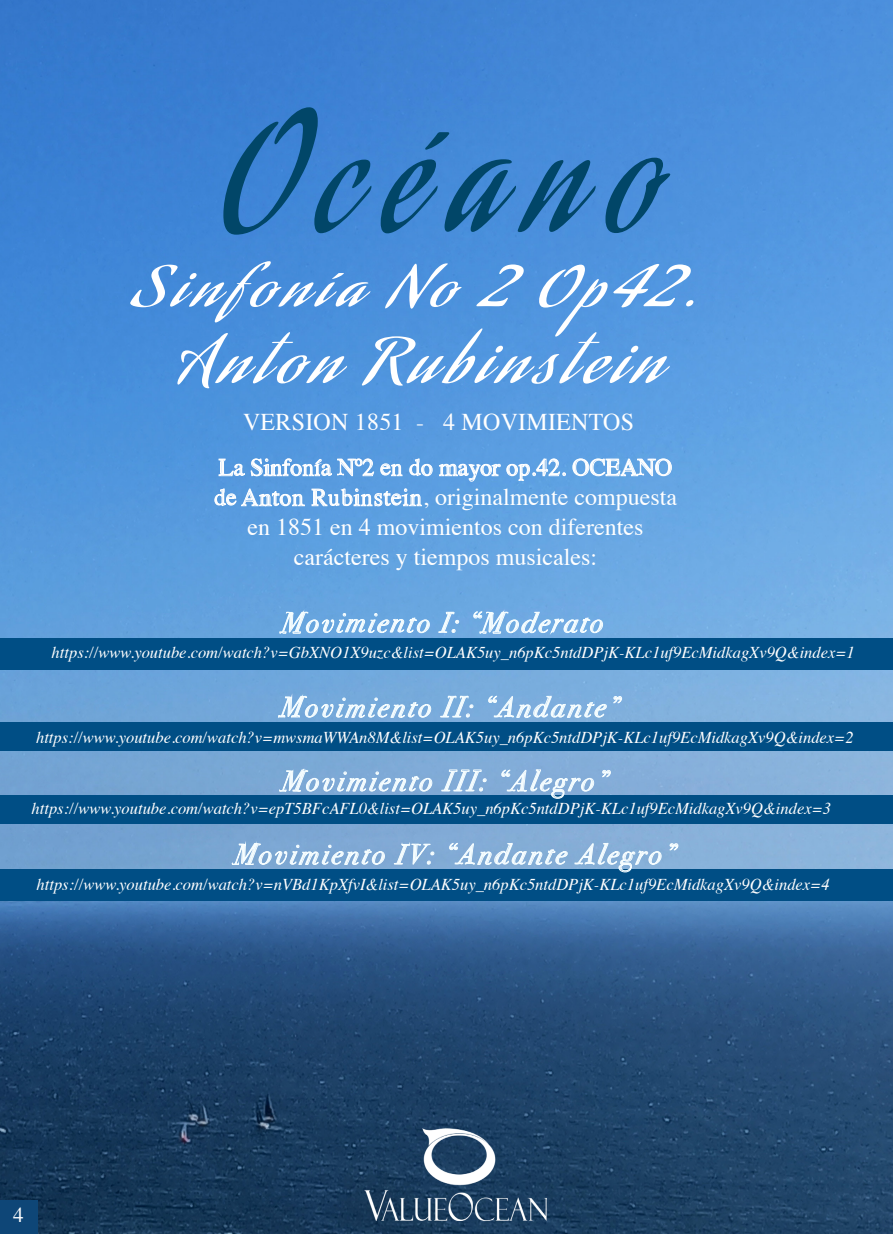
<style>
.page{position:relative;width:893px;height:1234px;background:#fff}
.page>*{position:absolute;margin:0;border:0;box-sizing:border-box;transform-origin:0 0}
.t1{font:160.35px "Aguafina Script";letter-spacing:.165em;color:#014668;scale:.92 1}
.t2{font:60px "Aguafina Script";letter-spacing:.09em;color:#fff;scale:1.28 1}
.t3{font:54px "Aguafina Script";letter-spacing:.105em;color:#fff;scale:1.32 1}
.t4{font:italic 28.5px "Bodoni Svty Two ITCTT";letter-spacing:.095em;color:#f5fdff}
.t5{font:24px/30px "Times";color:#fff;text-align:center}
.t6{font:21px "Times";color:#fff}
.t7{font:italic 16.5px "Times";color:#fff}
</style>
<div class="page">
<img style="left:0;top:0;width:892px;height:1233px">
<div style="left:0;top:1200px;width:38px;height:33px;background:#0e4677"></div>
<img style="left:364px;top:1126px;width:182px;height:93px">
<div style="left:0;top:637px;width:892px;height:32px;background:#004e85"></div>
<div style="left:0;top:721px;width:892px;height:29px;background:#004e85"></div>
<div style="left:0;top:795px;width:892px;height:28px;background:#004e85"></div>
<div style="left:0;top:868px;width:892px;height:32px;background:#004e85"></div>
<svg style="left:279px;top:597px;width:151px;height:36px"></svg>
<svg style="left:438px;top:611px;width:21px;height:21px"></svg>
<svg style="left:473px;top:598px;width:130px;height:35px"></svg>
<svg style="left:278px;top:695px;width:153px;height:23px"></svg>
<svg style="left:440px;top:695px;width:33px;height:22px"></svg>
<svg style="left:488px;top:695px;width:119px;height:23px"></svg>
<svg style="left:613px;top:696px;width:9px;height:7px"></svg>
<svg style="left:279px;top:751px;width:153px;height:41px"></svg>
<svg style="left:441px;top:769px;width:46px;height:22px"></svg>
<svg style="left:501px;top:768px;width:93px;height:30px"></svg>
<svg style="left:602px;top:769px;width:9px;height:7px"></svg>
<svg style="left:232px;top:842px;width:153px;height:23px"></svg>
<svg style="left:394px;top:831px;width:40px;height:33px"></svg>
<svg style="left:449px;top:842px;width:119px;height:23px"></svg>
<svg style="left:575px;top:842px;width:86px;height:30px"></svg>
<svg style="left:670px;top:843px;width:8px;height:7px"></svg>
<svg style="left:219px;top:458px;width:26px;height:18px"></svg>
<svg style="left:251px;top:458px;width:123px;height:18px"></svg>
<svg style="left:380px;top:463px;width:22px;height:13px"></svg>
<svg style="left:410px;top:458px;width:23px;height:18px"></svg>
<svg style="left:439px;top:458px;width:127px;height:23px"></svg>
<svg style="left:573px;top:458px;width:99px;height:18px"></svg>
<svg style="left:215px;top:488px;width:90px;height:18px"></svg>
<svg style="left:312px;top:488px;width:110px;height:18px"></svg>
<h1 class="t1" style="left:223px;top:81px;width:472px">Océano</h1>
<h3 class="t3" style="left:133px;top:255px;width:430px">Sinfonía No 2 Op42.</h3>
<h2 class="t2" style="left:177px;top:326px;width:380px">Anton Rubinstein</h2>
<h3 class="t5" style="left:243px;top:405px;width:393px">VERSION 1851 - 4 MOVIMIENTOS</h3>
<h3 class="t5" style="left:214px;top:450px;width:465px">La Sinfonía Nº2 en do mayor op.42. OCEANO de Anton Rubinstein, originalmente compuesta en 1851 en 4 movimientos con diferentes carácteres y tiempos musicales:</h3>
<h3 class="t4" style="left:281px;top:597px;width:323px">Movimiento I: “Moderato</h3>
<p class="t7" style="left:52px;top:638px;width:805px">https://www.youtube.com/watch?v=GbXNO1X9uzc&amp;list=OLAK5uy_n6pKc5ntdDPjK-KLc1uf9EcMidkagXv9Q&amp;index=1</p>
<h3 class="t4" style="left:280px;top:682px;width:340px">Movimiento II: “Andante”</h3>
<p class="t7" style="left:36px;top:722px;width:819px">https://www.youtube.com/watch?v=mwsmaWWAn8M&amp;list=OLAK5uy_n6pKc5ntdDPjK-KLc1uf9EcMidkagXv9Q&amp;index=2</p>
<h3 class="t4" style="left:281px;top:755px;width:327px">Movimiento III: “Alegro”</h3>
<p class="t7" style="left:32px;top:793px;width:801px">https://www.youtube.com/watch?v=epT5BFcAFL0&amp;list=OLAK5uy_n6pKc5ntdDPjK-KLc1uf9EcMidkagXv9Q&amp;index=3</p>
<h3 class="t4" style="left:234px;top:829px;width:442px">Movimiento IV: “Andante Alegro”</h3>
<p class="t7" style="left:37px;top:870px;width:795px">https://www.youtube.com/watch?v=nVBd1KpXfvI&amp;list=OLAK5uy_n6pKc5ntdDPjK-KLc1uf9EcMidkagXv9Q&amp;index=4</p>
<p class="t6" style="left:13px;top:1194px;width:12px">4</p>
</div>
